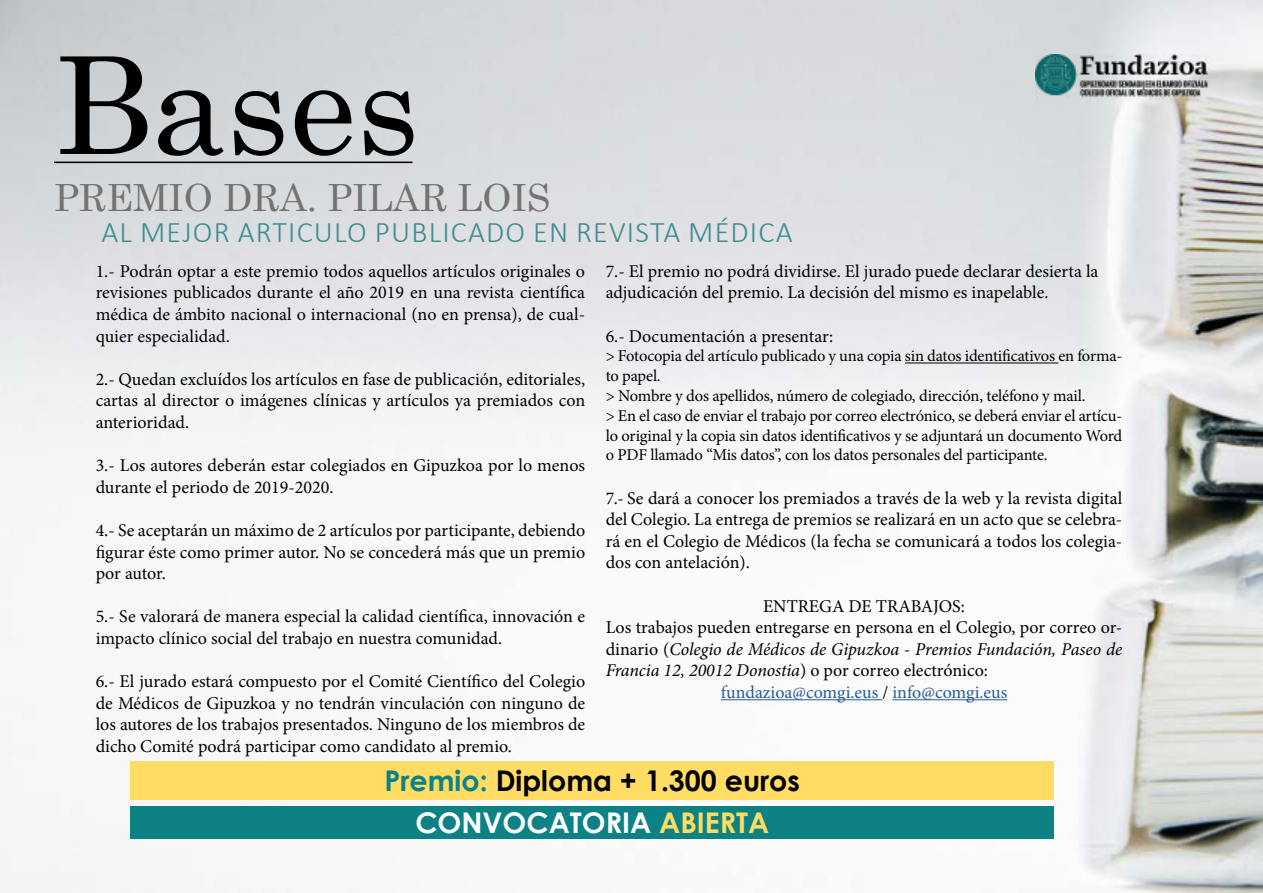
<style>
.page{position:relative;width:1263px;height:893px;background:#fff}
.page>*{position:absolute;margin:0;border:0;box-sizing:border-box;transform-origin:0 0}
.t1{font:135px "Century";color:#000}
.t2{font:37.5px "Century";color:#747373}
.t3{font:300 30px "Calibri";letter-spacing:.04em;color:#3c8c8f}
.t4{font:700 28.5px/42px "Century Gothic";color:#000;text-align:center}
.t5{font:18px/21.6px "Minion Pro";color:#000;text-align:justify}
.t6{font:italic 18px "Minion Pro";letter-spacing:-.005em;color:#000}
.t7{font:18px "Minion Pro";color:#275b9b}
.t8{font:16.5px/19.8px "Minion Pro";letter-spacing:-.01em;color:#000}
.s1{font-style:normal}
.s2{color:#000}
.s3{color:#0c8284}
.s4{color:#fff}
.s5{color:#ffdc63}
</style>
<div class="page">
<img style="left:0;top:0;width:1263px;height:893px">
<img style="left:1036px;top:54px;width:173px;height:44px">
<hr style="left:54px;top:162px;width:358px;height:1px;background:#000">
<hr style="left:905px;top:363px;width:153px;height:1px;background:#000">
<hr style="left:721px;top:699px;width:161px;height:1px;background:#275b9b">
<hr style="left:892px;top:699px;width:115px;height:1px;background:#275b9b">
<div style="left:131px;top:761px;width:923px;height:39px;background:#ffdc63"></div>
<div style="left:131px;top:806px;width:923px;height:33px;background:#0c8284"></div>
<h1 class="t1" style="left:54px;top:-8px;width:367px">Bases</h1>
<h2 class="t2" style="left:54px;top:165px;width:498px">PREMIO DRA. PILAR LOIS</h2>
<h3 class="t3" style="left:101px;top:213px;width:693px">AL MEJOR ARTICULO PUBLICADO EN REVISTA MÉDICA</h3>
<p class="t5" style="left:96px;top:260px;width:491px">1.- Podrán optar a este premio todos aquellos artículos originales o revisiones publicados durante el año 2019 en una revista científica médica de ámbito nacional o internacional (no en prensa), de cual&shy;quier especialidad.</p>
<p class="t5" style="left:96px;top:368px;width:491px">2.- Quedan excluídos los artículos en fase de publicación, editoriales, cartas al director o imágenes clínicas y artículos ya premiados con anterioridad.</p>
<p class="t5" style="left:96px;top:455px;width:491px">3.- Los autores deberán estar colegiados en Gipuzkoa por lo menos durante el periodo de 2019-2020.</p>
<p class="t5" style="left:96px;top:519px;width:491px">4.- Se aceptarán un máximo de 2 artículos por participante, debiendo figurar éste como primer autor. No se concederá más que un premio por autor.</p>
<p class="t5" style="left:96px;top:606px;width:491px">5.- Se valorará de manera especial la calidad científica, innovación e impacto clínico social del trabajo en nuestra comunidad.</p>
<p class="t5" style="left:96px;top:671px;width:491px">6.- El jurado estará compuesto por el Comité Científico del Colegio de Médicos de Gipuzkoa y no tendrán vinculación con ninguno de los autores de los trabajos presentados. Ninguno de los miembros de dicho Comité podrá participar como candidato al premio.</p>
<p class="t5" style="left:606px;top:260px;width:494px">7.- El premio no podrá dividirse. El jurado puede declarar desierta la adjudicación del premio. La decisión del mismo es inapelable.</p>
<p class="t5" style="left:606px;top:325px;width:229px">6.- Documentación a presentar:</p>
<p class="t8" style="left:606px;top:346px;width:518px">&gt; Fotocopia del artículo publicado y una copia sin datos identificativos en forma&shy;to papel.<br>&gt; Nombre y dos apellidos, número de colegiado, dirección, teléfono y mail.<br>&gt; En el caso de enviar el trabajo por correo electrónico, se deberá enviar el artícu&shy;lo original y la copia sin datos identificativos y se adjuntará un documento Word o PDF llamado “Mis datos”, con los datos personales del participante.</p>
<p class="t5" style="left:606px;top:487px;width:518px">7.- Se dará a conocer los premiados a través de la web y la revista digital del Colegio. La entrega de premios se realizará en un acto que se celebra&shy;rá en el Colegio de Médicos (la fecha se comunicará a todos los colegia&shy;dos con antelación).</p>
<p class="t5" style="left:763px;top:595px;width:203px">ENTREGA DE TRABAJOS:</p>
<p class="t5" style="left:606px;top:617px;width:518px">Los trabajos pueden entregarse en persona en el Colegio, por correo or-</p>
<p class="t6" style="left:606px;top:637px;width:518px"><span class="s1">dinario (</span>Colegio de Médicos de Gipuzkoa - Premios Fundación, Paseo de</p>
<p class="t6" style="left:606px;top:658px;width:384px">Francia 12, 20012 Donostia<span class="s1">) o por correo electrónico:</span></p>
<p class="t7" style="left:721px;top:680px;width:288px">fundazioa@comgi.eus <span class="s2">/</span> info@comgi.eus</p>
<h3 class="t4" style="left:384px;top:759px;width:417px"><span class="s3">Premio:</span> Diploma + 1.300 euros<br><span class="s4">CONVOCATORIA</span> <span class="s5">ABIERTA</span></h3>
</div>
